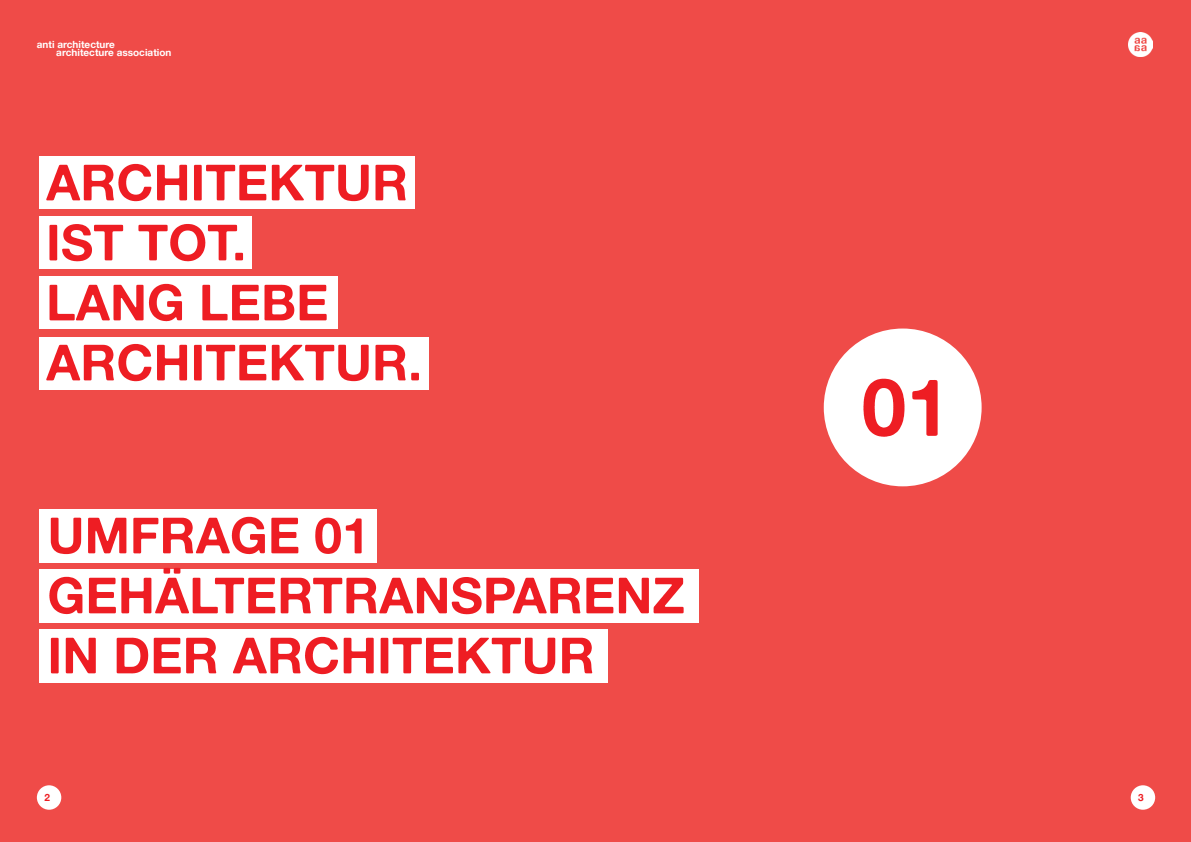
<style>
.page{position:relative;width:1191px;height:842px;background:#ef4b48}
.page>*{position:absolute;margin:0;border:0;box-sizing:border-box;transform-origin:0 0}
.t1{font:80px "Alte Haas Grotesk Bold";color:#ee1d23}
.t2{font:50px/60px "Alte Haas Grotesk Bold";color:#ee1d23}
.t3{font:10px/8px "Alte Haas Grotesk Bold";color:#fff}
.t4{font:10px "Alte Haas Grotesk Bold";color:#ee1d23}
</style>
<div class="page">
<div style="left:1130px;top:785px;width:25px;height:25px;background:#fff;border-radius:50%"></div>
<div style="left:37px;top:785px;width:24px;height:25px;background:#fff;border-radius:50%"></div>
<img style="left:1128px;top:32px;width:24px;height:25px">
<div style="left:39px;top:629px;width:569px;height:54px;background:#fff"></div>
<div style="left:39px;top:569px;width:659px;height:54px;background:#fff"></div>
<div style="left:39px;top:156px;width:376px;height:53px;background:#fff"></div>
<div style="left:39px;top:216px;width:212px;height:53px;background:#fff"></div>
<div style="left:39px;top:276px;width:298px;height:52px;background:#fff"></div>
<div style="left:39px;top:337px;width:390px;height:53px;background:#fff"></div>
<div style="left:823px;top:328px;width:158px;height:158px;background:#fff;border-radius:50%"></div>
<div style="left:39px;top:509px;width:337px;height:54px;background:#fff"></div>
<p class="t3" style="left:56px;top:41px;width:117px;text-indent:-19px">anti architecture architecture association</p>
<p class="t2" style="left:46px;top:152px;width:377px">ARCHITEKTUR<br>IST TOT.<br>LANG LEBE<br>ARCHITEKTUR.</p>
<p class="t2" style="left:47px;top:504px;width:639px">UMFRAGE 01<br>GEHÄLTERTRANSPARENZ<br>IN DER ARCHITEKTUR</p>
<h1 class="t1" style="left:861px;top:358px;width:90px">01</h1>
<p class="t4" style="left:44px;top:791px;width:7px">2</p>
<p class="t4" style="left:1138px;top:791px;width:7px">3</p>
</div>
